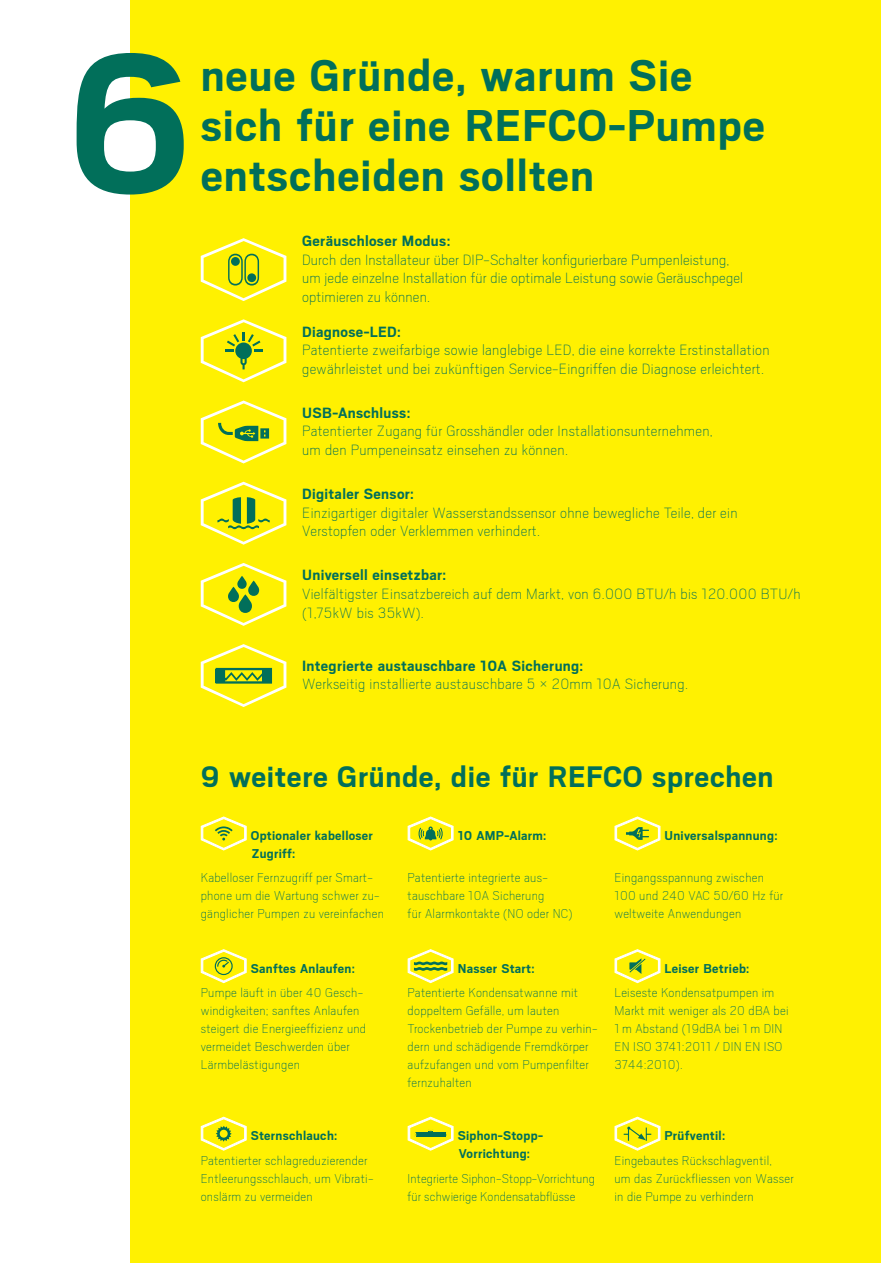
<style>
.page{position:relative;width:881px;height:1263px;background:#fff}
.page>*{position:absolute;margin:0;border:0;box-sizing:border-box;transform-origin:0 0}
.t1{font:700 49.5px/50.2px "Scout";letter-spacing:.02em;color:#016f5a}
.t2{font:700 33px "Scout";letter-spacing:.02em;color:#016f5a}
.t3{font:100 16.5px/18.8px "Scout";letter-spacing:.02em;color:#016f5a}
.t4{font:100 14.25px/18px "Scout";letter-spacing:.02em;color:#016f5a}
.t5{font:700 14.25px/18px "Scout";letter-spacing:.02em;color:#016f5a}
.s1{font-weight:700}
</style>
<div class="page">
<div style="left:130px;top:0;width:750px;height:1263px;background:#fff101"></div>
<svg style="left:200px;top:816px;width:47px;height:35px"></svg>
<svg style="left:407px;top:816px;width:47px;height:35px"></svg>
<svg style="left:614px;top:816px;width:46px;height:35px"></svg>
<svg style="left:200px;top:949px;width:47px;height:35px"></svg>
<svg style="left:407px;top:949px;width:47px;height:35px"></svg>
<svg style="left:614px;top:949px;width:46px;height:35px"></svg>
<svg style="left:200px;top:1116px;width:47px;height:35px"></svg>
<svg style="left:407px;top:1116px;width:47px;height:35px"></svg>
<svg style="left:614px;top:1116px;width:46px;height:35px"></svg>
<svg style="left:201px;top:238px;width:85px;height:63px"></svg>
<svg style="left:201px;top:319px;width:85px;height:63px"></svg>
<svg style="left:201px;top:400px;width:85px;height:63px"></svg>
<svg style="left:201px;top:482px;width:85px;height:63px"></svg>
<svg style="left:201px;top:563px;width:85px;height:63px"></svg>
<svg style="left:201px;top:644px;width:85px;height:63px"></svg>
<svg style="left:77px;top:53px;width:107px;height:142px"></svg>
<p class="t1" style="left:201px;top:48px;width:565px">neue Gründe, warum Sie sich für eine REFCO-Pumpe entscheiden sollten</p>
<p class="t3" style="left:302px;top:231px;width:442px"><span class="s1">Geräuschloser Modus:<br></span>Durch den Installateur über DIP-Schalter konfigurierbare Pumpenleistung, um jede einzelne Installation für die optimale Leistung sowie Geräuschpegel optimieren zu können.</p>
<p class="t3" style="left:302px;top:321px;width:469px"><span class="s1">Diagnose-LED:<br></span>Patentierte zweifarbige sowie langlebige LED, die eine korrekte Erstinstallation gewährleistet und bei zukünftigen Service-Eingriffen die Diagnose erleichtert.</p>
<p class="t3" style="left:302px;top:402px;width:412px"><span class="s1">USB-Anschluss:<br></span>Patentierter Zugang für Grosshändler oder Installationsunternehmen, um den Pumpeneinsatz einsehen zu können.</p>
<p class="t3" style="left:302px;top:484px;width:437px"><span class="s1">Digitaler Sensor:<br></span>Einzigartiger digitaler Wasserstandssensor ohne bewegliche Teile, der ein<br>Verstopfen oder Verklemmen verhindert.</p>
<p class="t3" style="left:302px;top:565px;width:500px"><span class="s1">Universell einsetzbar:<br></span>Vielfältigster Einsatzbereich auf dem Markt, von 6.000 BTU/h bis 120.000 BTU/h (1,75kW bis 35kW).</p>
<p class="t3" style="left:302px;top:655px;width:387px"><span class="s1">Integrierte austauschbare 10A Sicherung:<br></span>Werkseitig installierte austauschbare 5 × 20mm 10A Sicherung.</p>
<p class="t2" style="left:201px;top:755px;width:574px">9 weitere Gründe, die für REFCO sprechen</p>
<p class="t5" style="left:251px;top:826px;width:124px">Optionaler kabelloser<br>Zugriff:</p>
<p class="t4" style="left:201px;top:868px;width:184px">Kabelloser Fernzugriff per Smart&shy;phone um die Wartung schwer zu&shy;gänglicher Pumpen zu vereinfachen</p>
<p class="t5" style="left:457px;top:826px;width:90px">10 AMP-Alarm:</p>
<p class="t4" style="left:407px;top:868px;width:166px">Patentierte integrierte aus&shy;tauschbare 10A Sicherung<br>für Alarmkontakte (NO oder NC)</p>
<p class="t5" style="left:664px;top:826px;width:114px">Universalspannung:</p>
<p class="t4" style="left:614px;top:868px;width:170px">Eingangsspannung zwischen<br>100 und 240 VAC 50/60 Hz für weltweite Anwendungen</p>
<p class="t5" style="left:251px;top:958px;width:105px">Sanftes Anlaufen:</p>
<p class="t4" style="left:201px;top:983px;width:167px">Pumpe läuft in über 40 Gesch&shy;windigkeiten; sanftes Anlaufen steigert die Energieeffizienz und vermeidet Beschwerden über<br>Lärmbelästigungen</p>
<p class="t5" style="left:251px;top:1126px;width:88px">Sternschlauch:</p>
<p class="t4" style="left:201px;top:1150px;width:174px">Patentierter schlagreduzierender<br>Entleerungsschlauch, um Vibrati&shy;onslärm zu vermeiden</p>
<p class="t5" style="left:457px;top:958px;width:78px">Nasser Start:</p>
<p class="t4" style="left:407px;top:983px;width:191px">Patentierte Kondensatwanne mit doppeltem Gefälle, um lauten<br>Trockenbetrieb der Pumpe zu verhin&shy;dern und schädigende Fremdkörper aufzufangen und vom Pumpenfilter fernzuhalten</p>
<p class="t5" style="left:457px;top:1126px;width:87px">Siphon-Stopp-<br>Vorrichtung:</p>
<p class="t4" style="left:407px;top:1168px;width:189px">Integrierte Siphon-Stopp-Vorrichtung für schwierige Kondensatabflüsse</p>
<p class="t5" style="left:664px;top:958px;width:86px">Leiser Betrieb:</p>
<p class="t4" style="left:614px;top:983px;width:175px">Leiseste Kondensatpumpen im<br>Markt mit weniger als 20 dBA bei<br>1m Abstand (19dBA bei 1m DIN<br>EN ISO 3741:2011 / DIN EN ISO<br>3744:2010).</p>
<p class="t5" style="left:664px;top:1126px;width:62px">Prüfventil:</p>
<p class="t4" style="left:614px;top:1150px;width:181px">Eingebautes Rückschlagventil,<br>um das Zurückfliessen von Wasser in die Pumpe zu verhindern</p>
</div>
